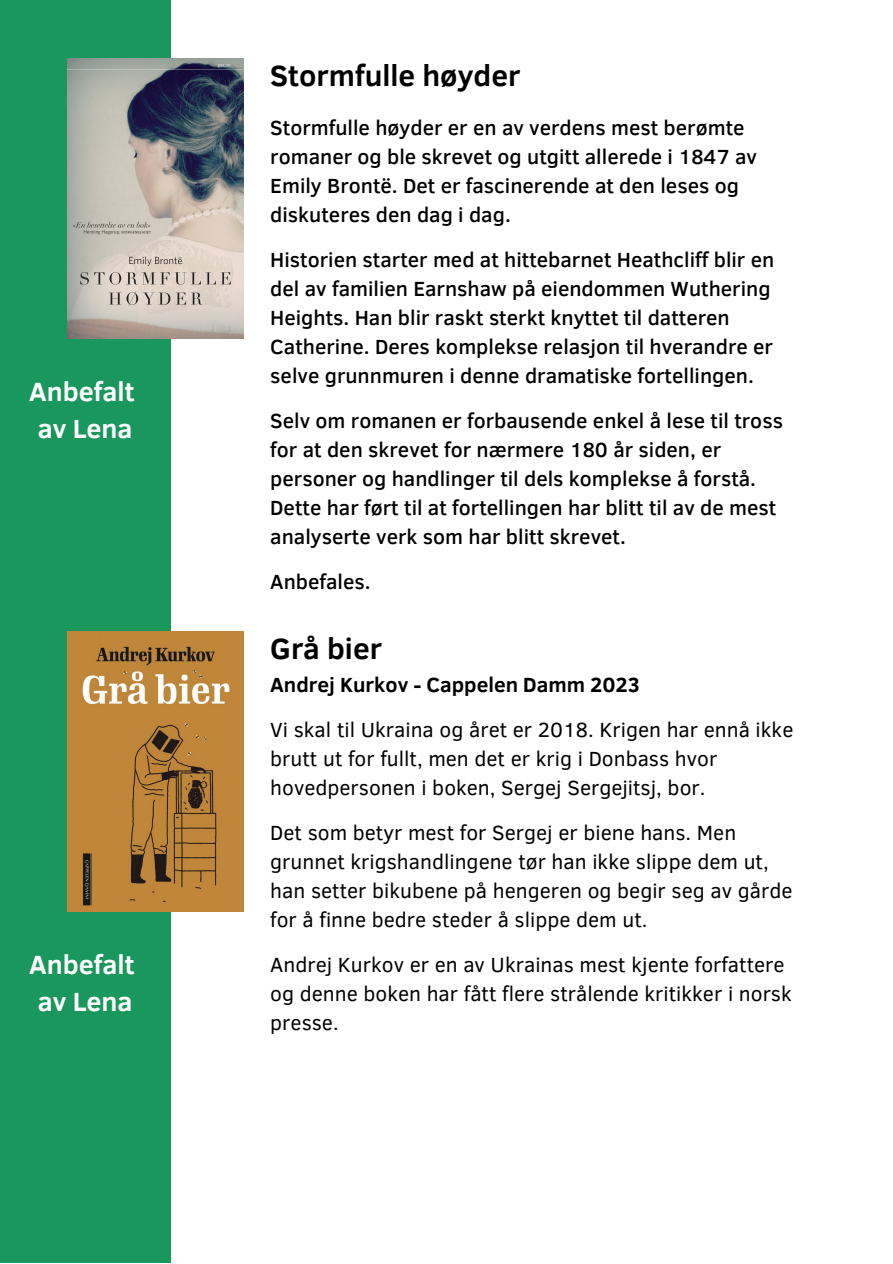
<style>
.page{position:relative;width:893px;height:1264px;background:#fff}
.page>*{position:absolute;margin:0;border:0;box-sizing:border-box;transform-origin:0 0}
.t1{font:700 30px "Clear Sans";color:#000}
.t2{font:700 27px "Clear Sans";color:#fff}
.t3{font:500 21px/29px "Clear Sans";color:#000}
.t4{font:21px/29px "Clear Sans";color:#000}
.t5{font:700 21px "Clear Sans";color:#000}
</style>
<div class="page">
<div style="left:0;top:0;width:170px;height:1262px;background:#19975d"></div>
<img style="left:67px;top:58px;width:177px;height:280px">
<img style="left:67px;top:631px;width:177px;height:280px">
<p class="t2" style="left:29px;top:372px;width:107px">Anbefalt</p>
<p class="t2" style="left:38px;top:409px;width:96px">av Lena</p>
<p class="t2" style="left:29px;top:944px;width:107px">Anbefalt</p>
<p class="t2" style="left:38px;top:981px;width:96px">av Lena</p>
<p class="t1" style="left:270px;top:54px;width:251px">Stormfulle høyder</p>
<p class="t3" style="left:270px;top:112px;width:488px">Stormfulle høyder er en av verdens mest berømte romaner og ble skrevet og utgitt allerede i 1847 av Emily Brontë. Det er fascinerende at den leses og diskuteres den dag i dag.</p>
<p class="t3" style="left:270px;top:244px;width:505px">Historien starter med at hittebarnet Heathcliff blir en del av familien Earnshaw på eiendommen Wuthering Heights. Han blir raskt sterkt knyttet til datteren Catherine. Deres komplekse relasjon til hverandre er selve grunnmuren i denne dramatiske fortellingen.</p>
<p class="t3" style="left:270px;top:405px;width:514px">Selv om romanen er forbausende enkel å lese til tross for at den skrevet for nærmere 180 år siden, er personer og handlinger til dels komplekse å forstå.<br>Dette har ført til at fortellingen har blitt til av de mest analyserte verk som har blitt skrevet.</p>
<p class="t3" style="left:270px;top:566px;width:102px">Anbefales.</p>
<p class="t1" style="left:270px;top:627px;width:113px">Grå bier</p>
<p class="t5" style="left:270px;top:669px;width:371px">Andrej Kurkov - Cappelen Damm 2023</p>
<p class="t4" style="left:270px;top:714px;width:524px">Vi skal til Ukraina og året er 2018. Krigen har ennå ikke brutt ut for fullt, men det er krig i Donbass hvor hovedpersonen i boken, Sergej Sergejitsj, bor.</p>
<p class="t4" style="left:270px;top:817px;width:523px">Det som betyr mest for Sergej er biene hans. Men grunnet krigshandlingene tør han ikke slippe dem ut, han setter bikubene på hengeren og begir seg av gårde for å finne bedre steder å slippe dem ut.</p>
<p class="t4" style="left:270px;top:949px;width:523px">Andrej Kurkov er en av Ukrainas mest kjente forfattere og denne boken har fått flere strålende kritikker i norsk presse.</p>
</div>
